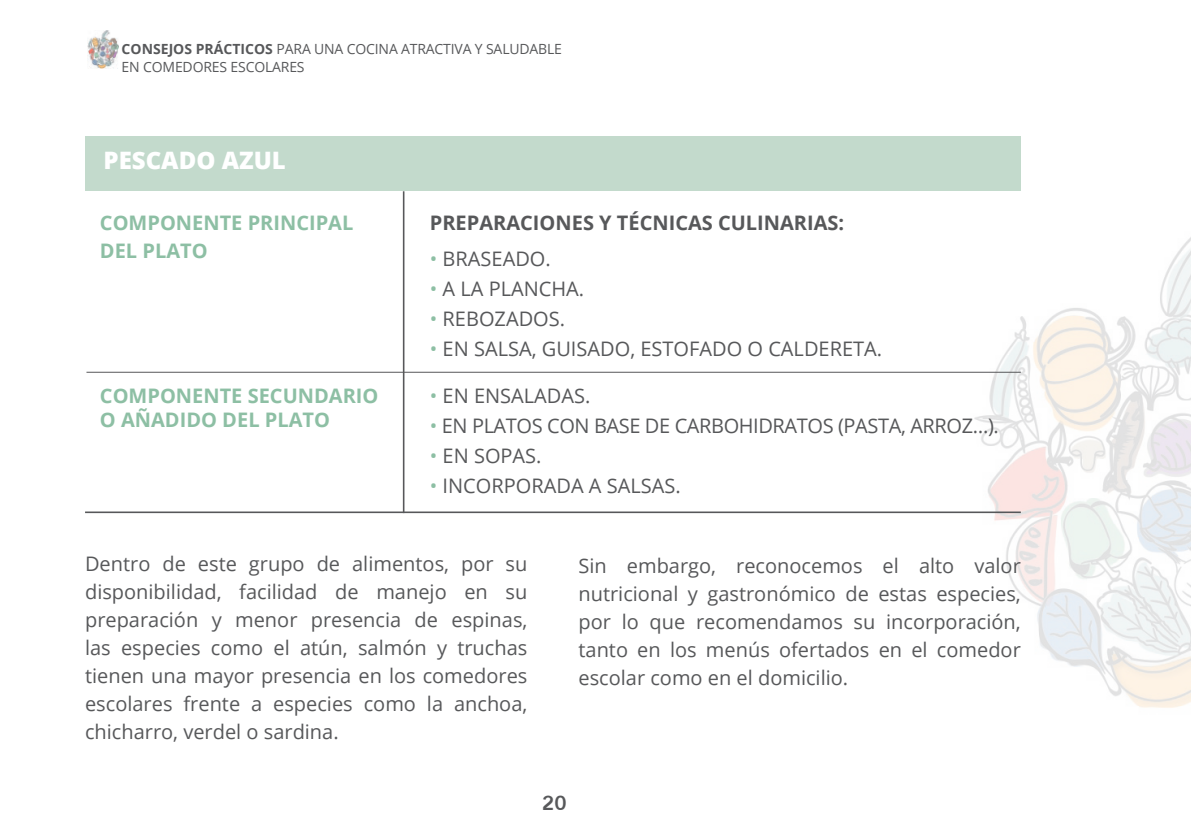
<style>
.page{position:relative;width:1191px;height:840px;background:#fff}
.page>*{position:absolute;margin:0;border:0;box-sizing:border-box;transform-origin:0 0}
.texto{font:800 24px "Open Sans";color:#fff}
.texto-2{font:20px/28px "Open Sans";color:#57585a;text-align:justify}
.texto-3{font:700 20px/28px "Open Sans";color:#8dbfa4}
.texto-4{font:20px "Open Sans";letter-spacing:-.02em;color:#57585a}
.texto-5{font:700 20px "Open Sans";color:#57585a}
.t1{font:20px "Trade Gothic Bold Two";color:#57585a}
.t2{font:14px/18px "Open Sans";letter-spacing:-.01em;color:#57585a}
.s1{font-weight:700}
.s2{color:#8dbfa4}
</style>
<div class="page">
<img style="left:87px;top:30px;width:32px;height:38px">
<img style="left:970px;top:237px;width:221px;height:471px">
<div style="left:85px;top:136px;width:935px;height:54px;background:#c3dacc"></div>
<hr style="left:403px;top:191px;width:1px;height:322px;background:#57585a">
<hr style="left:86px;top:371px;width:934px;height:1px;background:#57585a">
<hr style="left:85px;top:511px;width:935px;height:2px;background:#57585a">
<p class="t2" style="left:122px;top:40px;width:442px"><span class="s1">CONSEJOS PRÁCTICOS</span> PARA UNA COCINA ATRACTIVA Y SALUDABLE<br>EN COMEDORES ESCOLARES</p>
<p class="texto" style="left:103px;top:142px;width:184px">PESCADO AZUL</p>
<p class="texto-3" style="left:100px;top:208px;width:255px">COMPONENTE PRINCIPAL<br>DEL PLATO</p>
<p class="texto-5" style="left:430px;top:208px;width:416px">PREPARACIONES Y TÉCNICAS CULINARIAS:</p>
<p class="texto-2" style="left:430px;top:244px;width:122px"><span class="s2">•</span> BRASEADO.</p>
<p class="texto-2" style="left:430px;top:274px;width:156px"><span class="s2">•</span> A LA PLANCHA.</p>
<p class="texto-2" style="left:430px;top:304px;width:137px"><span class="s2">•</span> REBOZADOS.</p>
<p class="texto-2" style="left:430px;top:334px;width:454px"><span class="s2">•</span> EN SALSA, GUISADO, ESTOFADO O CALDERETA.</p>
<p class="texto-2" style="left:430px;top:381px;width:162px"><span class="s2">•</span> EN ENSALADAS.</p>
<p class="texto-4" style="left:430px;top:411px;width:570px"><span class="s2">•</span> EN PLATOS CON BASE DE CARBOHIDRATOS (PASTA, ARROZ…).</p>
<p class="texto-2" style="left:430px;top:441px;width:113px"><span class="s2">•</span> EN SOPAS.</p>
<p class="texto-2" style="left:430px;top:471px;width:252px"><span class="s2">•</span> INCORPORADA A SALSAS.</p>
<p class="texto-3" style="left:100px;top:382px;width:280px;line-height:24px">COMPONENTE SECUNDARIO<br>O AÑADIDO DEL PLATO</p>
<p class="texto-2" style="left:85px;top:548px;width:444px">Dentro de este grupo de alimentos, por su disponibilidad, facilidad de manejo en su preparación y menor presencia de espinas, las especies como el atún, salmón y truchas tienen una mayor presencia en los comedores escolares frente a especies como la anchoa, chicharro, verdel o sardina.</p>
<p class="texto-2" style="left:578px;top:551px;width:444px">Sin embargo, reconocemos el alto valor nutricional y gastronómico de estas especies, por lo que recomendamos su incorporación, tanto en los menús ofertados en el comedor escolar como en el domicilio.</p>
<p class="t1" style="left:542px;top:789px;width:26px">20</p>
</div>
